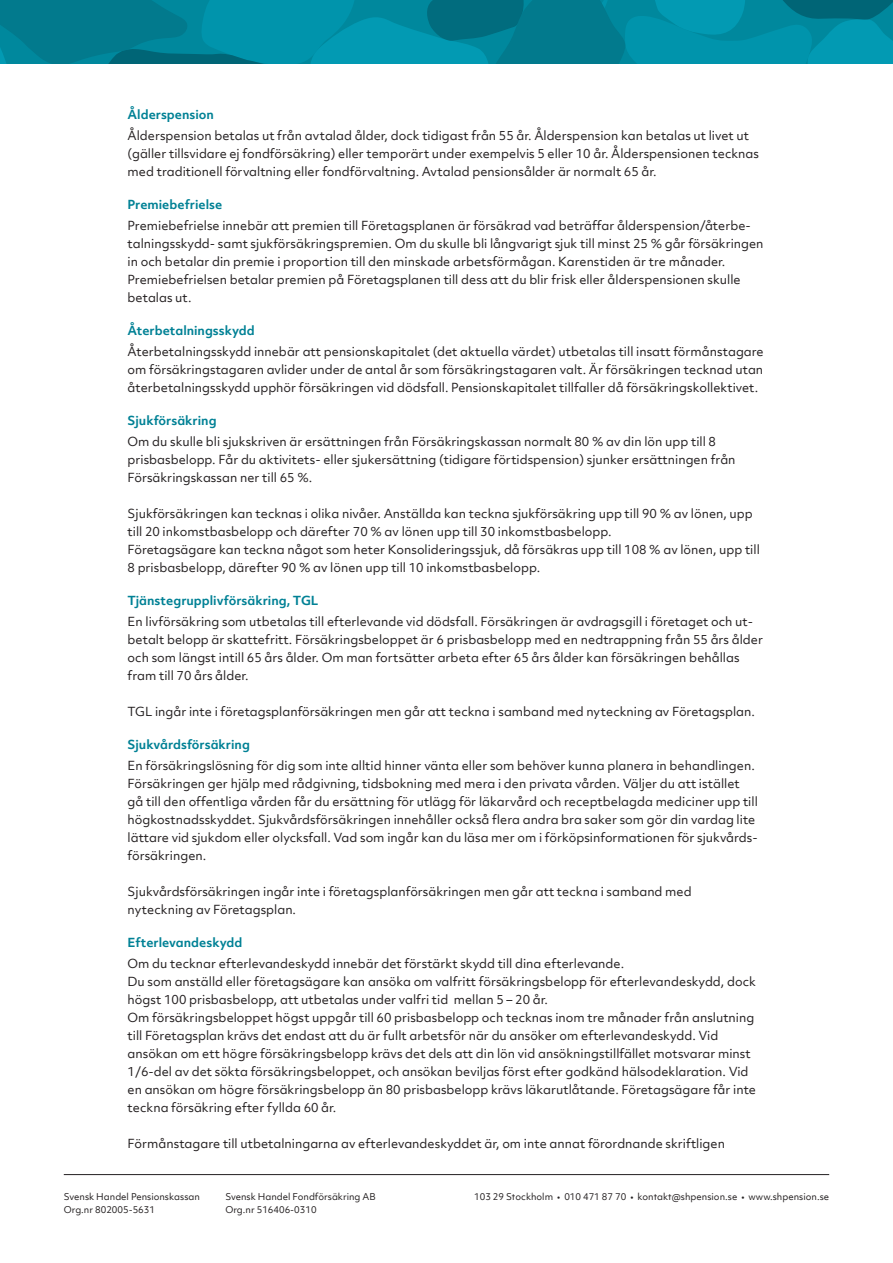
<style>
.page{position:relative;width:893px;height:1263px;background:#fff}
.page>*{position:absolute;margin:0;border:0;box-sizing:border-box;transform-origin:0 0}
.Brödtext_8_12_pkt_vä{font:12px/18px "Objektiv Mk 2";color:#231f20}
.Brödtext_8_12_pkt_vä-2{font:700 12px "Objektiv Mk 2";color:#008195}
.t1{font:9px/13.5px "Objektiv Mk 1";color:#231f20}
</style>
<div class="page">
<svg style="left:0;top:0;width:893px;height:64px;background:#00879c"></svg>
<hr style="left:64px;top:1174px;width:765px;height:1px;background:#231f20">
<p class="Brödtext_8_12_pkt_vä-2" style="left:128px;top:106px;width:88px">Ålderspension</p>
<p class="Brödtext_8_12_pkt_vä" style="left:128px;top:126px;width:633px">Ålderspension betalas ut från avtalad ålder, dock tidigast från 55 år. Ålderspension kan betalas ut livet ut (gäller tillsvidare ej fondförsäkring) eller temporärt under exempelvis 5 eller 10 år. Ålderspensionen tecknas med traditionell förvaltning eller fondförvaltning. Avtalad pensionsålder är normalt 65 år.</p>
<p class="Brödtext_8_12_pkt_vä-2" style="left:128px;top:196px;width:96px">Premiebefrielse</p>
<p class="Brödtext_8_12_pkt_vä" style="left:128px;top:216px;width:638px">Premiebefrielse innebär att premien till Företagsplanen är försäkrad vad beträffar ålderspension/återbe&shy;talningsskydd- samt sjukförsäkringspremien. Om du skulle bli långvarigt sjuk till minst 25 % går försäkringen in och betalar din premie i proportion till den minskade arbetsförmågan. Karenstiden är tre månader.<br>Premiebefrielsen betalar premien på Företagsplanen till dess att du blir frisk eller ålderspensionen skulle betalas ut.</p>
<p class="Brödtext_8_12_pkt_vä-2" style="left:128px;top:322px;width:129px">Återbetalningsskydd</p>
<p class="Brödtext_8_12_pkt_vä" style="left:128px;top:342px;width:638px;text-align:justify">Återbetalningsskydd innebär att pensionskapitalet (det aktuella värdet) utbetalas till insatt förmånstagare om försäkringstagaren avlider under de antal år som försäkringstagaren valt. Är försäkringen tecknad utan återbetalningsskydd upphör försäkringen vid dödsfall. Pensionskapitalet tillfaller då försäkringskollektivet.</p>
<p class="Brödtext_8_12_pkt_vä-2" style="left:128px;top:412px;width:91px">Sjukförsäkring</p>
<p class="Brödtext_8_12_pkt_vä" style="left:128px;top:432px;width:609px">Om du skulle bli sjukskriven är ersättningen från Försäkringskassan normalt 80 % av din lön upp till 8 prisbasbelopp. Får du aktivitets- eller sjukersättning (tidigare förtidspension) sjunker ersättningen från<br>Försäkringskassan ner till 65 %.</p>
<p class="Brödtext_8_12_pkt_vä" style="left:128px;top:504px;width:627px">Sjukförsäkringen kan tecknas i olika nivåer. Anställda kan teckna sjukförsäkring upp till 90 % av lönen, upp till 20 inkomstbasbelopp och därefter 70 % av lönen upp till 30 inkomstbasbelopp.</p>
<p class="Brödtext_8_12_pkt_vä" style="left:128px;top:540px;width:634px">Företagsägare kan teckna något som heter Konsolideringssjuk, då försäkras upp till 108 % av lönen, upp till<br>8 prisbasbelopp, därefter 90 % av lönen upp till 10 inkomstbasbelopp.</p>
<p class="Brödtext_8_12_pkt_vä-2" style="left:128px;top:592px;width:192px">Tjänstegrupplivförsäkring, TGL</p>
<p class="Brödtext_8_12_pkt_vä" style="left:128px;top:612px;width:637px">En livförsäkring som utbetalas till efterlevande vid dödsfall. Försäkringen är avdragsgill i företaget och ut&shy;betalt belopp är skattefritt. Försäkringsbeloppet är 6 prisbasbelopp med en nedtrappning från 55 års ålder och som längst intill 65 års ålder. Om man fortsätter arbeta efter 65 års ålder kan försäkringen behållas fram till 70 års ålder.</p>
<p class="Brödtext_8_12_pkt_vä" style="left:128px;top:702px;width:629px">TGL ingår inte i företagsplanförsäkringen men går att teckna i samband med nyteckning av Företagsplan.</p>
<p class="Brödtext_8_12_pkt_vä-2" style="left:128px;top:736px;width:124px">Sjukvårdsförsäkring</p>
<p class="Brödtext_8_12_pkt_vä" style="left:128px;top:756px;width:632px">En försäkringslösning för dig som inte alltid hinner vänta eller som behöver kunna planera in behandlingen.<br>Försäkringen ger hjälp med rådgivning, tidsbokning med mera i den privata vården. Väljer du att istället gå till den offentliga vården får du ersättning för utlägg för läkarvård och receptbelagda mediciner upp till högkostnadsskyddet. Sjukvårdsförsäkringen innehåller också flera andra bra saker som gör din vardag lite lättare vid sjukdom eller olycksfall. Vad som ingår kan du läsa mer om i förköpsinformationen för sjukvårds&shy;försäkringen.</p>
<p class="Brödtext_8_12_pkt_vä" style="left:128px;top:882px;width:566px">Sjukvårdsförsäkringen ingår inte i företagsplanförsäkringen men går att teckna i samband med</p>
<p class="Brödtext_8_12_pkt_vä" style="left:128px;top:900px;width:170px">nyteckning av Företagsplan.</p>
<p class="Brödtext_8_12_pkt_vä-2" style="left:128px;top:934px;width:116px">Efterlevandeskydd</p>
<p class="Brödtext_8_12_pkt_vä" style="left:128px;top:954px;width:498px">Om du tecknar efterlevandeskydd innebär det förstärkt skydd till dina efterlevande.</p>
<p class="Brödtext_8_12_pkt_vä" style="left:128px;top:972px;width:630px">Du som anställd eller företagsägare kan ansöka om valfritt försäkringsbelopp för efterlevandeskydd, dock högst 100 prisbasbelopp, att utbetalas under valfri tid mellan 5 – 20 år.</p>
<p class="Brödtext_8_12_pkt_vä" style="left:128px;top:1008px;width:630px">Om försäkringsbeloppet högst uppgår till 60 prisbasbelopp och tecknas inom tre månader från anslutning till Företagsplan krävs det endast att du är fullt arbetsför när du ansöker om efterlevandeskydd. Vid ansökan om ett högre försäkringsbelopp krävs det dels att din lön vid ansökningstillfället motsvarar minst 1/6-del av det sökta försäkringsbeloppet, och ansökan beviljas först efter godkänd hälsodeklaration. Vid en ansökan om högre försäkringsbelopp än 80 prisbasbelopp krävs läkarutlåtande. Företagsägare får inte teckna försäkring efter fyllda 60 år.</p>
<p class="Brödtext_8_12_pkt_vä" style="left:128px;top:1134px;width:599px">Förmånstagare till utbetalningarna av efterlevandeskyddet är, om inte annat förordnande skriftligen</p>
<p class="t1" style="left:225px;top:1189px;width:152px">Svensk Handel Fondförsäkring AB<br>Org.nr 516406-0310</p>
<p class="t1" style="left:64px;top:1189px;width:138px">Svensk Handel Pensionskassan</p>
<p class="t1" style="left:474px;top:1189px;width:356px">103 29 Stockholm • 010 471 87 70 • kontakt@shpension.se • www.shpension.se</p>
<p class="t1" style="left:64px;top:1203px;width:93px">Org.nr 802005-5631</p>
</div>
